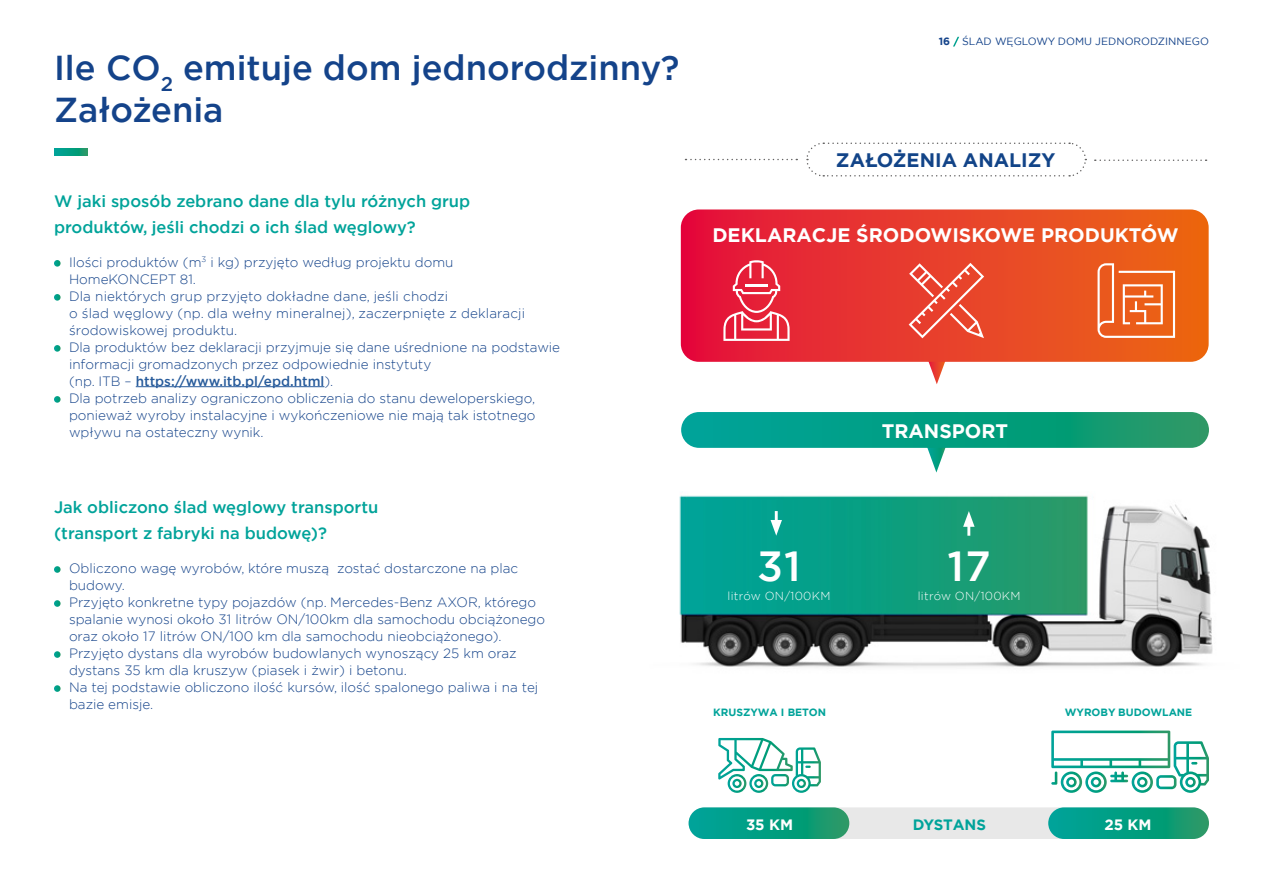
<style>
.page{position:relative;width:1263px;height:893px;background:#fff}
.page>*{position:absolute;margin:0;border:0;box-sizing:border-box;transform-origin:0 0}
.t1{font:500 42px "Gotham";color:#fff}
.t2{font:500 34.5px/42.5px "Gotham";color:#14438a}
.t3{font:700 19.5px "Gotham";color:#fff}
.t4{font:700 19.5px "Gotham";color:#124488}
.t5{font:500 16.5px/25.5px "Gotham";color:#00a39a}
.t6{font:700 15px "Gotham";color:#fff}
.t7{font:700 15px "Gotham";letter-spacing:-.01em;color:#00a39a}
.t8{font:300 13.5px/17px "Gotham";color:#14438a}
.t9{font:300 11.55px "Gotham";letter-spacing:.025em;color:#fff}
.t10{font:10.5px "Gotham";color:#14438a}
.t11{font:700 10.5px "Gotham";color:#00a39a}
.s1{font-weight:500;color:#275b9b}
.s2{font-weight:700}
.s3{font-weight:900;color:#fff}
</style>
<div class="page">
<hr style="left:136px;top:386px;width:188px;height:1px;background:#275b9b">
<svg style="left:54px;top:260px;width:7px;height:7px"></svg>
<svg style="left:54px;top:294px;width:7px;height:7px"></svg>
<svg style="left:54px;top:345px;width:7px;height:7px"></svg>
<svg style="left:54px;top:396px;width:7px;height:7px"></svg>
<svg style="left:54px;top:148px;width:34px;height:8px"></svg>
<svg style="left:54px;top:566px;width:7px;height:7px"></svg>
<svg style="left:54px;top:600px;width:7px;height:7px"></svg>
<svg style="left:54px;top:651px;width:7px;height:7px"></svg>
<svg style="left:54px;top:685px;width:7px;height:7px"></svg>
<img style="left:679px;top:495px;width:534px;height:236px">
<hr style="left:775px;top:511px;width:3px;height:14px;background:#fff">
<svg style="left:770px;top:520px;width:12px;height:16px"></svg>
<hr style="left:967px;top:521px;width:3px;height:15px;background:#fff">
<svg style="left:963px;top:511px;width:11px;height:16px"></svg>
<svg style="left:718px;top:738px;width:103px;height:55px"></svg>
<div style="left:688px;top:807px;width:521px;height:32px;background:#e8e8e8;border-radius:16px"></div>
<svg style="left:1048px;top:807px;width:161px;height:32px;background:#0b9f81"></svg>
<svg style="left:688px;top:807px;width:161px;height:32px;background:#0b9f82"></svg>
<svg style="left:1051px;top:731px;width:158px;height:62px"></svg>
<svg style="left:927px;top:448px;width:19px;height:25px"></svg>
<svg style="left:681px;top:412px;width:528px;height:36px;background:#099e80"></svg>
<svg style="left:681px;top:209px;width:528px;height:153px;background:#e83f2b"></svg>
<svg style="left:1097px;top:263px;width:78px;height:75px;background:#ee7e48"></svg>
<svg style="left:723px;top:260px;width:66px;height:81px;background:#ea4d60"></svg>
<svg style="left:909px;top:263px;width:75px;height:121px"></svg>
<svg style="left:806px;top:142px;width:281px;height:35px"></svg>
<svg style="left:685px;top:159px;width:112px;height:1px"></svg>
<svg style="left:1095px;top:160px;width:111px;height:1px"></svg>
<h2 class="t2" style="left:54px;top:46px;width:627px">Ile CO<sub>2</sub> emituje dom jednorodzinny?<br>Założenia</h2>
<p class="t5" style="left:54px;top:188px;width:418px">W jaki sposób zebrano dane dla tylu różnych grup produktów, jeśli chodzi o ich ślad węglowy?</p>
<p class="t8" style="left:69px;top:253px;width:493px">Ilości produktów (m<sup>3</sup> i kg) przyjęto według projektu domu HomeKONCEPT 81.<br>Dla niektórych grup przyjęto dokładne dane, jeśli chodzi<br>o ślad węglowy (np. dla wełny mineralnej), zaczerpnięte z deklaracji środowiskowej produktu.<br>Dla produktów bez deklaracji przyjmuje się dane uśrednione na podstawie informacji gromadzonych przez odpowiednie instytuty<br>(np. ITB – <span class="s1">https://www.itb.pl/epd.html</span>).<br>Dla potrzeb analizy ograniczono obliczenia do stanu deweloperskiego, ponieważ wyroby instalacyjne i wykończeniowe nie mają tak istotnego wpływu na ostateczny wynik.</p>
<p class="t10" style="left:939px;top:35px;width:272px"><span class="s2">16</span> <span class="s3">/</span> ŚLAD WĘGLOWY DOMU JEDNORODZINNEGO</p>
<h3 class="t4" style="left:836px;top:147px;width:221px">ZAŁOŻENIA ANALIZY</h3>
<h3 class="t3" style="left:712px;top:222px;width:468px">DEKLARACJE ŚRODOWISKOWE PRODUKTÓW</h3>
<h3 class="t3" style="left:882px;top:418px;width:128px">TRANSPORT</h3>
<p class="t5" style="left:54px;top:494px;width:326px">Jak obliczono ślad węglowy transportu (transport z fabryki na budowę)?</p>
<p class="t8" style="left:69px;top:559px;width:478px">Obliczono wagę wyrobów, które muszą zostać dostarczone na plac budowy.<br>Przyjęto konkretne typy pojazdów (np. Mercedes-Benz AXOR, którego spalanie wynosi około 31 litrów ON/100km dla samochodu obciążonego oraz około 17 litrów ON/100 km dla samochodu nieobciążonego).<br>Przyjęto dystans dla wyrobów budowlanych wynoszący 25 km oraz dystans 35 km dla kruszyw (piasek i żwir) i betonu.<br>Na tej podstawie obliczono ilość kursów, ilość spalonego paliwa i na tej bazie emisje.</p>
<h1 class="t1" style="left:757px;top:539px;width:45px">31</h1>
<h1 class="t1" style="left:947px;top:539px;width:45px">17</h1>
<p class="t9" style="left:918px;top:589px;width:104px">litrów ON/100KM</p>
<p class="t9" style="left:728px;top:588px;width:104px">litrów ON/100KM</p>
<p class="t11" style="left:713px;top:705px;width:114px">KRUSZYWA I BETON</p>
<p class="t11" style="left:1065px;top:705px;width:129px">WYROBY BUDOWLANE</p>
<p class="t6" style="left:746px;top:815px;width:49px">35 KM</p>
<p class="t7" style="left:913px;top:815px;width:75px">DYSTANS</p>
<p class="t6" style="left:1104px;top:815px;width:49px">25 KM</p>
</div>
